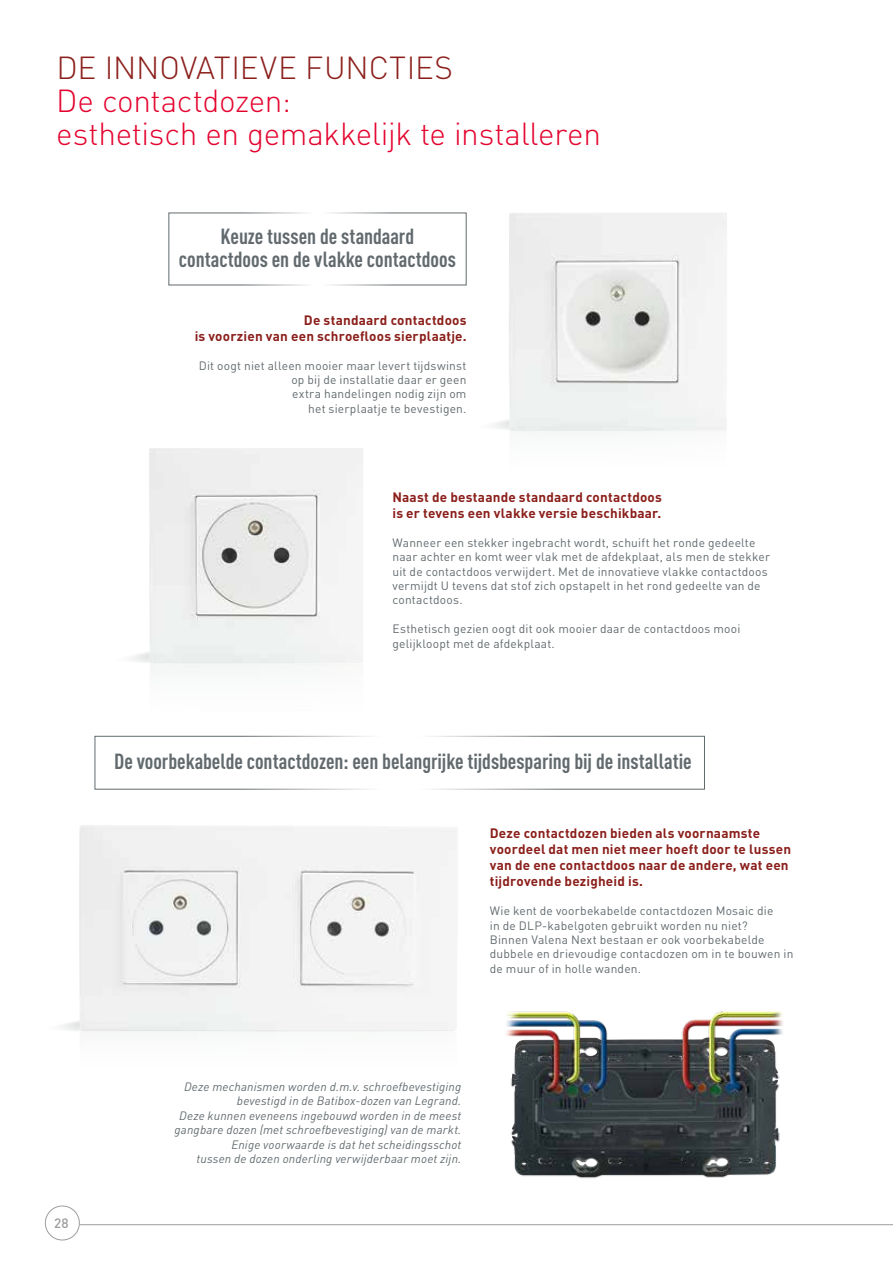
<style>
.page{position:relative;width:893px;height:1263px;background:#fff}
.page>*{position:absolute;margin:0;border:0;box-sizing:border-box;transform-origin:0 0}
.t1{font:300 31.5px/33px "DIN Pro";letter-spacing:-.01em;color:#e4032e}
.t2{font:300 31.5px "DIN Pro";color:#8b1f1b}
.t3{font:700 condensed 21.6px/23px "DIN Pro";color:#626a6e;text-align:center}
.t4{font:700 13.5px/16.2px "DIN Pro";letter-spacing:.015em;color:#8b1f1b}
.t5{font:500 13.5px "DIN Pro";color:#9d9d9c}
.t6{font:12px/14.4px "DIN Pro";letter-spacing:.015em;color:#626a6e}
.t7{font:italic 12px/14.4px "DIN Pro";letter-spacing:.015em;color:#626a6e;text-align:right}
</style>
<div class="page">
<div style="left:45px;top:1205px;width:35px;height:35px;border:1px solid #9d9d9c;border-radius:50%"></div>
<hr style="left:80px;top:1224px;width:813px;height:1px;background:#9d9d9c">
<svg style="left:132px;top:652px;width:17px;height:11px"></svg>
<img style="left:149px;top:448px;width:214px;height:223px">
<div style="left:412px;top:736px;width:293px;height:53px;border:1px solid #626a6e"></div>
<img style="left:79px;top:825px;width:378px;height:207px">
<svg style="left:62px;top:1019px;width:76px;height:13px"></svg>
<svg style="left:494px;top:420px;width:15px;height:10px"></svg>
<img style="left:509px;top:213px;width:218px;height:220px">
<img style="left:490px;top:1011px;width:311px;height:215px">
<h1 class="t2" style="left:56px;top:47px;width:398px">DE INNOVATIEVE FUNCTIES</h1>
<h1 class="t1" style="left:56px;top:83px;width:546px">De contactdozen:<br>esthetisch en gemakkelijk te installeren</h1>
<h2 class="t3" style="left:179px;top:223px;width:279px">Keuze tussen de standaard contactdoos en de vlakke contactdoos</h2>
<p class="t4" style="left:195px;top:311px;width:273px;text-align:right">De standaard contactdoos<br>is voorzien van een schroefloos sierplaatje.</p>
<p class="t6" style="left:199px;top:357px;width:269px;text-align:right">Dit oogt niet alleen mooier maar levert tijdswinst op bij de installatie daar er geen<br>extra handelingen nodig zijn om<br>het sierplaatje te bevestigen.</p>
<p class="t4" style="left:392px;top:488px;width:271px">Naast de bestaande standaard contactdoos is er tevens een vlakke versie beschikbaar.</p>
<p class="t6" style="left:392px;top:534px;width:379px">Wanneer een stekker ingebracht wordt, schuift het ronde gedeelte naar achter en komt weer vlak met de afdekplaat, als men de stekker uit de contactdoos verwijdert. Met de innovatieve vlakke contactdoos vermijdt U tevens dat stof zich opstapelt in het rond gedeelte van de contactdoos.</p>
<p class="t6" style="left:392px;top:620px;width:349px">Esthetisch gezien oogt dit ook mooier daar de contactdoos mooi gelijkloopt met de afdekplaat.</p>
<h2 class="t3" style="left:114px;top:748px;width:579px">De voorbekabelde contactdozen: een belangrijke tijdsbesparing bij de installatie</h2>
<p class="t5" style="left:54px;top:1212px;width:16px">28</p>
<p class="t4" style="left:490px;top:824px;width:303px">Deze contactdozen bieden als voornaamste voordeel dat men niet meer hoeft door te lussen van de ene contactdoos naar de andere, wat een tijdrovende bezigheid is.</p>
<p class="t6" style="left:490px;top:902px;width:305px">Wie kent de voorbekabelde contactdozen Mosaic die<br>in de DLP-kabelgoten gebruikt worden nu niet?<br>Binnen Valena Next bestaan er ook voorbekabelde dubbele en drievoudige contacdozen om in te bouwen in de muur of in holle wanden.</p>
<p class="t7" style="left:175px;top:1078px;width:288px">Deze mechanismen worden d.m.v. schroefbevestiging bevestigd in de Batibox-dozen van Legrand.<br>Deze kunnen eveneens ingebouwd worden in de meest gangbare dozen (met schroefbevestiging) van de markt.<br>Enige voorwaarde is dat het scheidingsschot<br>tussen de dozen onderling verwijderbaar moet zijn.</p>
</div>
